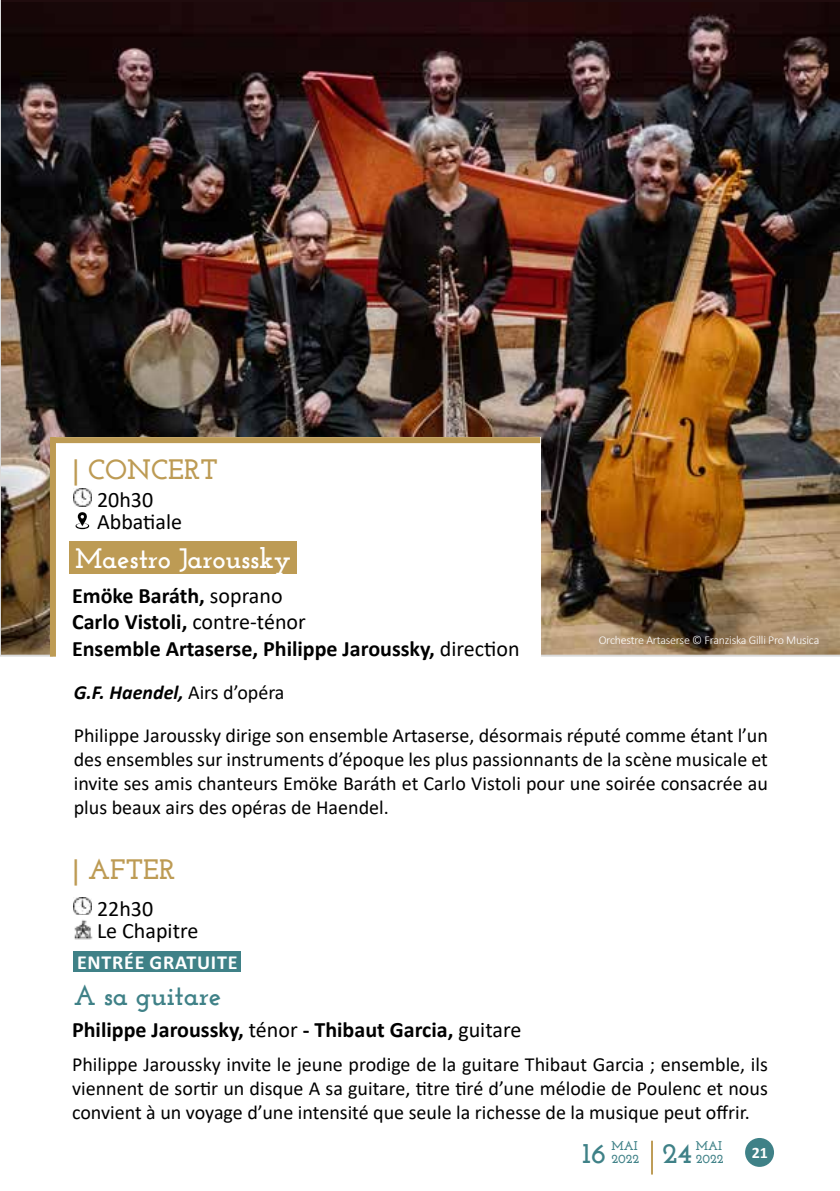
<style>
.page{position:relative;width:840px;height:1191px;background:#fff}
.page>*{position:absolute;margin:0;border:0;box-sizing:border-box;transform-origin:0 0}
.t1{font:700 28.8px "Josefin Slab";color:#3f8187}
.t2{font:700 28px "Josefin Slab";letter-spacing:-.01em;color:#fff}
.t3{font:700 28px "Josefin Slab";color:#bd9b54}
.t4{font:700 28px "Josefin Slab";letter-spacing:-.01em;color:#3f8187}
.t5{font:700 22px/26.4px "Calibri";color:#000}
.t6{font:22px/22.6px "Calibri";color:#000}
.t7{font:20px/24px "Calibri";color:#000;text-align:justify}
.t8{font:italic 700 20px "Calibri";color:#000}
.t9{font:700 20px "Calibri";letter-spacing:.04em;color:#fff}
.t10{font:700 16px "Calibri";color:#fff}
.t11{font:700 12.6px/12.6px "Josefin Slab";color:#3f8187}
.t12{font:300 12px "Calibri";letter-spacing:-.02em;color:#fff}
.s1{font-weight:400}
.s2{font-weight:400;font-style:normal}
</style>
<div class="page">
<img style="left:0;top:0;width:839px;height:656px">
<div style="left:53px;top:437px;width:487px;height:228px;background:#fff"></div>
<img style="left:74px;top:489px;width:17px;height:17px">
<img style="left:75px;top:512px;width:15px;height:17px">
<img style="left:74px;top:898px;width:17px;height:17px">
<div style="left:74px;top:951px;width:167px;height:20px;background:#3f8187"></div>
<hr style="left:650px;top:1140px;width:2px;height:34px;background:#bd9b54">
<div style="left:50px;top:437px;width:6px;height:219px;background:#bd9b54"></div>
<div style="left:50px;top:437px;width:490px;height:6px;background:#bd9b54"></div>
<div style="left:744px;top:1138px;width:29px;height:28px;background:#3f8187;border-radius:50%"></div>
<div style="left:69px;top:542px;width:227px;height:32px;background:#bd9b54"></div>
<img style="left:74px;top:920px;width:19px;height:20px">
<h2 class="t3" style="left:72px;top:453px;width:147px">| CONCERT</h2>
<p class="t6" style="left:97px;top:487px;width:86px">20h30<br>Abbatiale</p>
<h2 class="t2" style="left:75px;top:542px;width:217px">Maestro Jaroussky</h2>
<p class="t5" style="left:72px;top:582px;width:449px">Emöke Baráth, <span class="s1">soprano<br></span>Carlo Vistoli, <span class="s1">contre-ténor<br></span>Ensemble Artaserse, Philippe Jaroussky, <span class="s1">direction</span></p>
<p class="t8" style="left:74px;top:678px;width:212px">G.F. Haendel, <span class="s2">Airs d’opéra</span></p>
<p class="t12" style="left:598px;top:633px;width:222px">Orchestre Artaserse © Franziska Gilli Pro Musica</p>
<p class="t7" style="left:74px;top:723px;width:695px">Philippe Jaroussky dirige son ensemble Artaserse, désormais réputé comme étant l’un des ensembles sur instruments d’époque les plus passionnants de la scène musicale et invite ses amis chanteurs Emöke Baráth et Carlo Vistoli pour une soirée consacrée au plus beaux airs des opéras de Haendel.</p>
<h2 class="t3" style="left:72px;top:852px;width:105px">| AFTER</h2>
<p class="t6" style="left:97px;top:896px;width:103px">22h30<br>Le Chapitre</p>
<p class="t9" style="left:77px;top:948px;width:162px">ENTRÉE GRATUITE</p>
<h2 class="t4" style="left:74px;top:979px;width:149px">A sa guitare</h2>
<p class="t5" style="left:72px;top:1016px;width:450px">Philippe Jaroussky, <span class="s1">ténor</span> - Thibaut Garcia, <span class="s1">guitare</span></p>
<p class="t7" style="left:72px;top:1051px;width:697px">Philippe Jaroussky invite le jeune prodige de la guitare Thibaut Garcia ; ensemble, ils viennent de sortir un disque A sa guitare, titre tiré d’une mélodie de Poulenc et nous convient à un voyage d’une intensité que seule la richesse de la musique peut offrir.</p>
<p class="t11" style="left:611px;top:1139px;width:29px">MAI<br>2022</p>
<p class="t11" style="left:695px;top:1139px;width:28px">MAI</p>
<h1 class="t1" style="left:582px;top:1135px;width:25px">16</h1>
<h1 class="t1" style="left:661px;top:1135px;width:32px">24</h1>
<p class="t11" style="left:695px;top:1152px;width:29px">2022</p>
<p class="t10" style="left:751px;top:1141px;width:18px">21</p>
</div>
